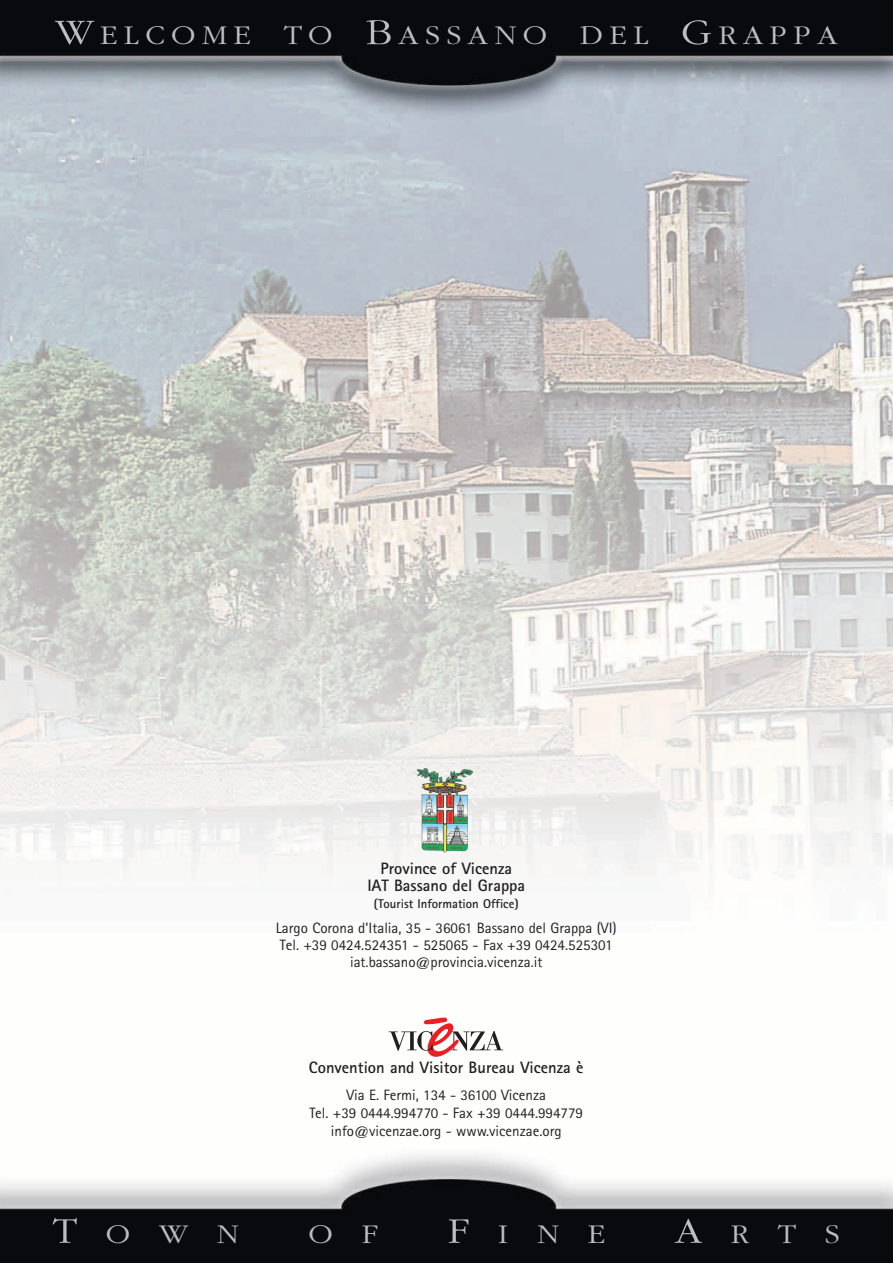
<style>
.page{position:relative;width:893px;height:1263px;background:#fff}
.page>*{position:absolute;margin:0;border:0;box-sizing:border-box;transform-origin:0 0}
.t1{font:300 28.2px "Aplgaram";letter-spacing:.16em;color:#bcbdc0;scale:1.4 1}
.t2{font:700 16.5px/17px "Rotis Sans Serif";color:#231f20;text-align:center}
.t3{font:15px/17px "Rotis Sans Serif";color:#231f20;text-align:center}
.t4{font:700 12.75px "Rotis Sans Serif";color:#231f20}
.s1{font-size:37.5px}
</style>
<div class="page">
<img style="left:1px;top:1px;width:892px;height:1262px">
<img style="left:426px;top:768px;width:34px;height:27px">
<svg style="left:389px;top:1017px;width:114px;height:40px"></svg>
<h1 class="t1" style="left:55px;top:24px;width:560px"><span class="s1">W</span>ELCOME TO <span class="s1">B</span>ASSANO DEL <span class="s1">G</span>RAPPA</h1>
<p class="t2" style="left:367px;top:861px;width:159px">Province of Vicenza<br>IAT Bassano del Grappa</p>
<p class="t4" style="left:374px;top:899px;width:146px">(Tourist Information Office)</p>
<p class="t3" style="left:276px;top:921px;width:342px">Largo Corona d’Italia, 35 - 36061 Bassano del Grappa (VI)<br>Tel. +39 0424.524351 - 525065 - Fax +39 0424.525301 iat.bassano@provincia.vicenza.it</p>
<p class="t2" style="left:309px;top:1061px;width:276px">Convention and Visitor Bureau Vicenza è</p>
<p class="t3" style="left:309px;top:1087px;width:275px;line-height:18px">Via E. Fermi, 134 - 36100 Vicenza<br>Tel. +39 0444.994770 - Fax +39 0444.994779 info@vicenzae.org - www.vicenzae.org</p>
<h1 class="t1" style="left:53px;top:1223px;width:135px"><span class="s1">T</span>OWN</h1>
<h1 class="t1" style="left:308px;top:1223px;width:51px">O F</h1>
<h1 class="t1" style="left:448px;top:1223px;width:114px"><span class="s1">F</span>INE</h1>
<h1 class="t1" style="left:675px;top:1223px;width:119px"><span class="s1">A</span>RTS</h1>
</div>
